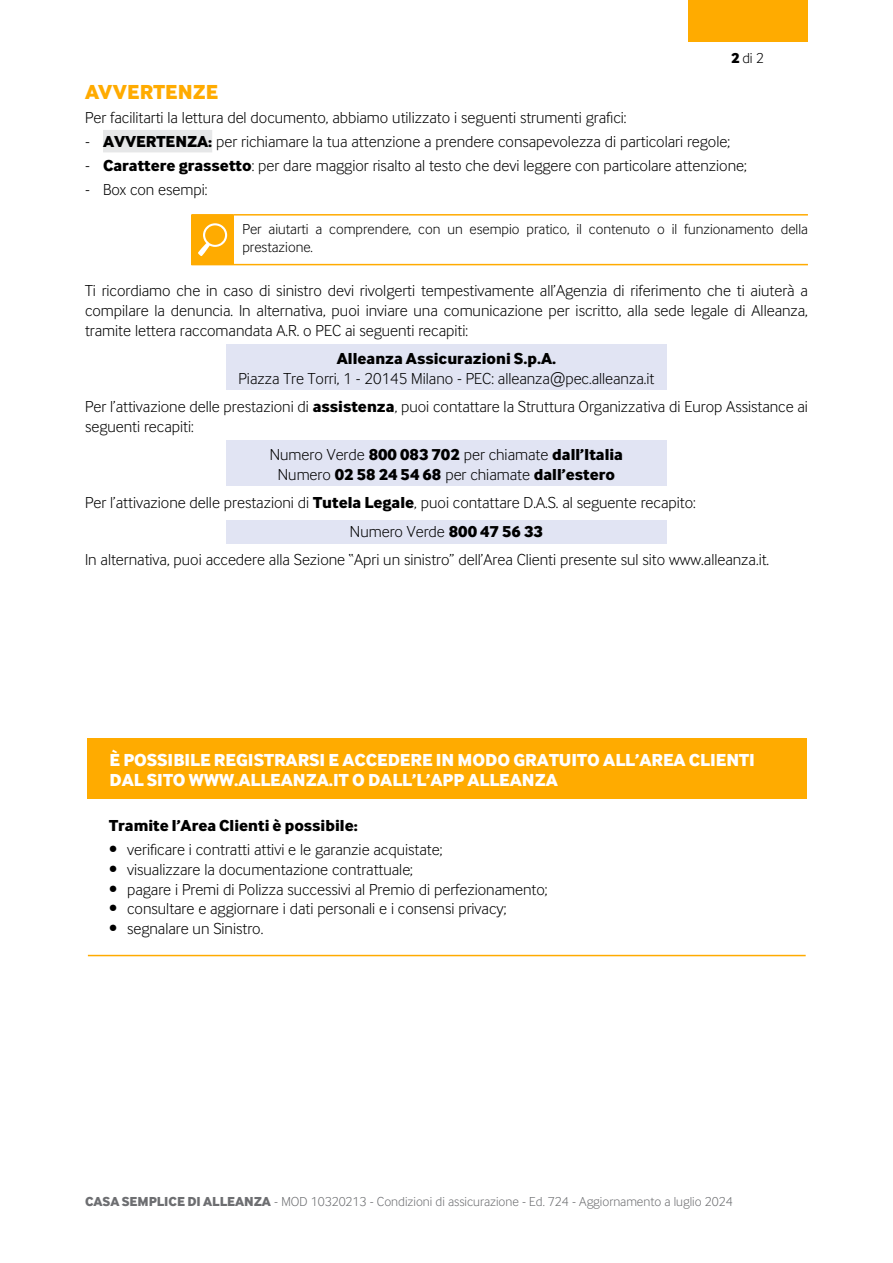
<style>
.page{position:relative;width:893px;height:1263px;background:#fff}
.page>*{position:absolute;margin:0;border:0;box-sizing:border-box;transform-origin:0 0}
.t1{font:700 21px "Inter Face Da Ma Lt";letter-spacing:.01em;color:#ffab00}
.t2{font:700 18px/19.8px "Inter Face Da Ma Lt";color:#fff}
.t3{font:16.5px/19.8px "Inter Face Da Ma Lt";color:#000;text-align:justify}
.t4{font:700 16.5px/19.8px "Inter Face Da Ma Lt";color:#000;text-align:center}
.t5{font:15px/18px "Inter Face Da Ma Lt";color:#000}
.t6{font:13.5px "Inter Face Da Ma Lt";color:#6d6e71}
.s1{font-weight:700}
.s2{font-family:"Muli";font-weight:300}
.s3{font-weight:400}
</style>
<div class="page">
<div style="left:688px;top:0;width:119px;height:42px;background:#ffab00"></div>
<div style="left:87px;top:738px;width:719px;height:61px;background:#ffab00"></div>
<div style="left:226px;top:440px;width:440px;height:46px;background:#e1e4f3"></div>
<div style="left:226px;top:520px;width:440px;height:23px;background:#e1e4f3"></div>
<div style="left:226px;top:344px;width:440px;height:46px;background:#e1e4f3"></div>
<div style="left:103px;top:130px;width:109px;height:22px;background:#e6e7e8"></div>
<div style="left:191px;top:215px;width:43px;height:50px;background:#ffab00"></div>
<hr style="left:191px;top:214px;width:43px;height:2px;background:#ffab00">
<hr style="left:234px;top:214px;width:574px;height:2px;background:#ffab00">
<hr style="left:234px;top:264px;width:574px;height:1px;background:#ffab00">
<svg style="left:198px;top:223px;width:29px;height:33px"></svg>
<div style="left:205px;top:225px;width:20px;height:20px;background:#ffab00;border-radius:50%"></div>
<hr style="left:88px;top:955px;width:718px;height:1px;background:#ffab00">
<p class="t5" style="left:731px;top:49px;width:34px"><span class="s1">2</span> di 2</p>
<p class="t1" style="left:85px;top:79px;width:135px">AVVERTENZE</p>
<p class="t3" style="left:85px;top:108px;width:543px">Per facilitarti la lettura del documento, abbiamo utilizzato i seguenti strumenti grafici:</p>
<p class="t3" style="left:85px;top:132px;width:647px">- <span class="s1">AVVERTENZA:</span> per richiamare la tua attenzione a prendere consapevolezza di particolari regole;</p>
<p class="t3" style="left:85px;top:156px;width:663px">- <span class="s1">Carattere grassetto</span>: per dare maggior risalto al testo che devi leggere con particolare attenzione;</p>
<p class="t3" style="left:85px;top:180px;width:124px">- Box con esempi:</p>
<p class="t5" style="left:242px;top:219px;width:567px">Per aiutarti a comprendere, con un esempio pratico, il contenuto o il funzionamento della prestazione.</p>
<p class="t3" style="left:85px;top:281px;width:724px">Ti ricordiamo che in caso di sinistro devi rivolgerti tempestivamente all’Agenzia di riferimento che ti aiuterà a compilare la denuncia. In alternativa, puoi inviare una comunicazione per iscritto, alla sede legale di Alleanza, tramite lettera raccomandata A.R. o PEC ai seguenti recapiti:</p>
<p class="t3" style="left:239px;top:349px;width:417px;text-align:center"><span class="s1">Alleanza Assicurazioni S.p.A.<br></span>Piazza Tre Torri, 1 - 20145 Milano - PEC: alleanza<span class="s2">@</span>pec.alleanza.it</p>
<p class="t3" style="left:85px;top:397px;width:724px">Per l’attivazione delle prestazioni di <span class="s1">assistenza</span>, puoi contattare la Struttura Organizzativa di Europ Assistance ai seguenti recapiti:</p>
<p class="t4" style="left:270px;top:444px;width:355px"><span class="s3">Numero Verde</span> 800 083 702 <span class="s3">per chiamate</span> dall’Italia<br><span class="s3">Numero</span> 02 58 24 54 68 <span class="s3">per chiamate</span> dall’estero</p>
<p class="t3" style="left:85px;top:493px;width:612px">Per l’attivazione delle prestazioni di <span class="s1">Tutela Legale</span>, puoi contattare D.A.S. al seguente recapito:</p>
<p class="t3" style="left:350px;top:521px;width:194px">Numero Verde <span class="s1">800 47 56 33</span></p>
<p class="t3" style="left:85px;top:549px;width:686px">In alternativa, puoi accedere alla Sezione “Apri un sinistro” dell’Area Clienti presente sul sito www.alleanza.it.</p>
<p class="t2" style="left:110px;top:749px;width:647px">È POSSIBILE REGISTRARSI E ACCEDERE IN MODO GRATUITO ALL’AREA CLIENTI<br>DAL SITO WWW.ALLEANZA.IT O DALL’L’APP ALLEANZA</p>
<p class="t4" style="left:109px;top:815px;width:250px">Tramite l’Area Clienti è possibile:</p>
<p class="t3" style="left:109px;top:839px;width:335px">• verificare i contratti attivi e le garanzie acquistate;</p>
<p class="t3" style="left:109px;top:859px;width:305px">• visualizzare la documentazione contrattuale;</p>
<p class="t3" style="left:109px;top:879px;width:440px">• pagare i Premi di Polizza successivi al Premio di perfezionamento;</p>
<p class="t3" style="left:109px;top:899px;width:399px">• consultare e aggiornare i dati personali e i consensi privacy;</p>
<p class="t3" style="left:109px;top:919px;width:156px">• segnalare un Sinistro.</p>
<p class="t6" style="left:85px;top:1193px;width:649px"><span class="s1">CASA SEMPLICE DI ALLEANZA</span> - MOD 10320213 - Condizioni di assicurazione - Ed. 724 - Aggiornamento a luglio 2024</p>
</div>
